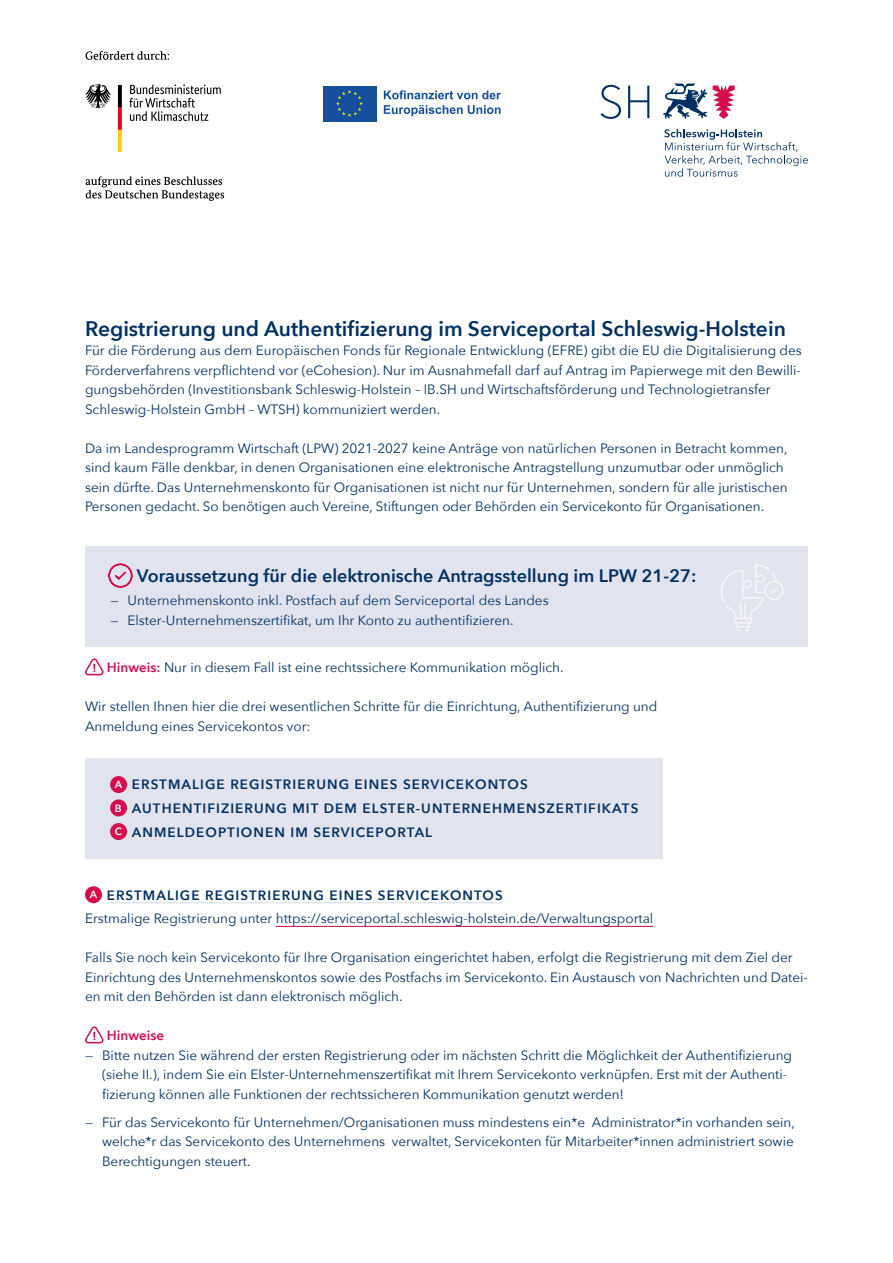
<style>
.page{position:relative;width:893px;height:1263px;background:#fff}
.page>*{position:absolute;margin:0;border:0;box-sizing:border-box;transform-origin:0 0}
.t1{font:600 21px "Avenir Next";color:#003063}
.t2{font:600 18px "Avenir Next";color:#003063}
.Fließtext{font:13.5px/19.5px "Avenir Next";color:#003063}
.t3{font:600 13.5px "Avenir Next";letter-spacing:.08em;color:#003063}
.Fließtext-2{font:600 13.5px "Avenir Next";color:#d60d4d}
.s1{font-weight:600;color:#d60d4d}
.s2{font-size:10.5px;color:#fff}
</style>
<div class="page">
<div style="left:85px;top:758px;width:577px;height:101px;background:#e1e3ee"></div>
<div style="left:111px;top:777px;width:15px;height:15px;background:#d60d4d;border-radius:50%"></div>
<div style="left:110px;top:776px;width:17px;height:17px;border:2px solid #d60d4d;border-radius:50%"></div>
<div style="left:86px;top:887px;width:15px;height:15px;background:#d60d4d;border-radius:50%"></div>
<div style="left:85px;top:886px;width:17px;height:17px;border:2px solid #d60d4d;border-radius:50%"></div>
<div style="left:111px;top:800px;width:15px;height:16px;background:#d60d4d;border-radius:50%"></div>
<div style="left:110px;top:799px;width:17px;height:17px;border:2px solid #d60d4d;border-radius:50%"></div>
<div style="left:111px;top:824px;width:15px;height:15px;background:#d60d4d;border-radius:50%"></div>
<div style="left:110px;top:823px;width:17px;height:17px;border:2px solid #d60d4d;border-radius:50%"></div>
<svg style="left:86px;top:51px;width:83px;height:9px"></svg>
<svg style="left:86px;top:176px;width:138px;height:25px"></svg>
<svg style="left:118px;top:85px;width:4px;height:67px"></svg>
<svg style="left:85px;top:84px;width:26px;height:24px"></svg>
<svg style="left:129px;top:84px;width:92px;height:37px"></svg>
<svg style="left:323px;top:86px;width:54px;height:36px"></svg>
<div style="left:323px;top:86px;width:53px;height:35px;background:#154f9e"></div>
<svg style="left:336px;top:90px;width:27px;height:27px"></svg>
<svg style="left:384px;top:90px;width:117px;height:9px"></svg>
<svg style="left:384px;top:105px;width:117px;height:11px"></svg>
<svg style="left:664px;top:129px;width:144px;height:48px"></svg>
<svg style="left:713px;top:86px;width:22px;height:33px"></svg>
<svg style="left:663px;top:83px;width:44px;height:36px"></svg>
<svg style="left:628px;top:86px;width:21px;height:32px"></svg>
<svg style="left:600px;top:85px;width:21px;height:34px"></svg>
<div style="left:85px;top:547px;width:723px;height:58px;background:#e1e3ee"></div>
<div style="left:85px;top:594px;width:723px;height:53px;background:#e1e3ee"></div>
<hr style="left:107px;top:902px;width:396px;height:1px;background:#e1e3ee">
<hr style="left:276px;top:926px;width:377px;height:1px;background:#d60d4d">
<svg style="left:108px;top:563px;width:25px;height:25px"></svg>
<svg style="left:85px;top:658px;width:19px;height:17px"></svg>
<svg style="left:85px;top:1026px;width:19px;height:17px"></svg>
<svg style="left:721px;top:564px;width:63px;height:68px"></svg>
<h1 class="t1" style="left:85px;top:310px;width:702px">Registrierung und Authentifizierung im Serviceportal Schleswig-Holstein</h1>
<p class="Fließtext" style="left:85px;top:340px;width:718px">Für die Förderung aus dem Europäischen Fonds für Regionale Entwicklung (EFRE) gibt die EU die Digitalisierung des Förderverfahrens verpflichtend vor (eCohesion). Nur im Ausnahmefall darf auf Antrag im Papierwege mit den Bewilli&shy;gungsbehörden (Investitionsbank Schleswig-Holstein – IB.SH und Wirtschaftsförderung und Technologietransfer Schleswig-Holstein GmbH – WTSH) kommuniziert werden.</p>
<p class="Fließtext" style="left:85px;top:438px;width:704px">Da im Landesprogramm Wirtschaft (LPW) 2021-2027 keine Anträge von natürlichen Personen in Betracht kommen, sind kaum Fälle denkbar, in denen Organisationen eine elektronische Antragstellung unzumutbar oder unmöglich sein dürfte. Das Unternehmenskonto für Organisationen ist nicht nur für Unternehmen, sondern für alle juristischen Personen gedacht. So benötigen auch Vereine, Stiftungen oder Behörden ein Servicekonto für Organisationen.</p>
<h2 class="t2" style="left:137px;top:560px;width:561px">Voraussetzung für die elektronische Antragsstellung im LPW 21-27:</h2>
<p class="Fließtext" style="left:111px;top:590px;width:440px">— Unternehmenskonto inkl. Postfach auf dem Serviceportal des Landes</p>
<p class="Fließtext" style="left:111px;top:610px;width:405px">— Elster-Unternehmenszertifikat, um Ihr Konto zu authentifizieren.</p>
<p class="Fließtext" style="left:107px;top:657px;width:458px"><span class="s1">Hinweis:</span> Nur in diesem Fall ist eine rechtssichere Kommunikation möglich.</p>
<p class="Fließtext" style="left:85px;top:696px;width:574px">Wir stellen Ihnen hier die drei wesentlichen Schritte für die Einrichtung, Authentifizierung und<br>Anmeldung eines Servicekontos vor:</p>
<p class="t3" style="left:115px;top:773px;width:415px"><span class="s2">A</span> ERSTMALIGE REGISTRIERUNG EINES SERVICEKONTOS</p>
<p class="t3" style="left:115px;top:797px;width:525px"><span class="s2">B</span> AUTHENTIFIZIERUNG MIT DEM ELSTER-UNTERNEHMENSZERTIFIKATS</p>
<p class="t3" style="left:115px;top:821px;width:319px"><span class="s2">C</span> ANMELDEOPTIONEN IM SERVICEPORTAL</p>
<p class="t3" style="left:90px;top:883px;width:415px"><span class="s2">A</span> ERSTMALIGE REGISTRIERUNG EINES SERVICEKONTOS</p>
<p class="Fließtext" style="left:85px;top:908px;width:570px">Erstmalige Registrierung unter https://serviceportal.schleswig-holstein.de/Verwaltungsportal</p>
<p class="Fließtext" style="left:85px;top:947px;width:724px">Falls Sie noch kein Servicekonto für Ihre Organisation eingerichtet haben, erfolgt die Registrierung mit dem Ziel der<br>Einrichtung des Unternehmenskontos sowie des Postfachs im Servicekonto. Ein Austausch von Nachrichten und Datei&shy;en mit den Behörden ist dann elektronisch möglich.</p>
<p class="Fließtext-2" style="left:107px;top:1024px;width:59px">Hinweise</p>
<p class="Fließtext" style="left:102px;top:1045px;width:691px;text-indent:-17px">— Bitte nutzen Sie während der ersten Registrierung oder im nächsten Schritt die Möglichkeit der Authentifizierung (siehe II.), indem Sie ein Elster-Unternehmenszertifikat mit Ihrem Servicekonto verknüpfen. Erst mit der Authenti&shy;fizierung können alle Funktionen der rechtssicheren Kommunikation genutzt werden!</p>
<p class="Fließtext" style="left:102px;top:1112px;width:694px;text-align:justify;text-indent:-17px">— Für das Servicekonto für Unternehmen/Organisationen muss mindestens ein*e Administrator*in vorhanden sein, welche*r das Servicekonto des Unternehmens verwaltet, Servicekonten für Mitarbeiter*innen administriert sowie Berechtigungen steuert.</p>
</div>
